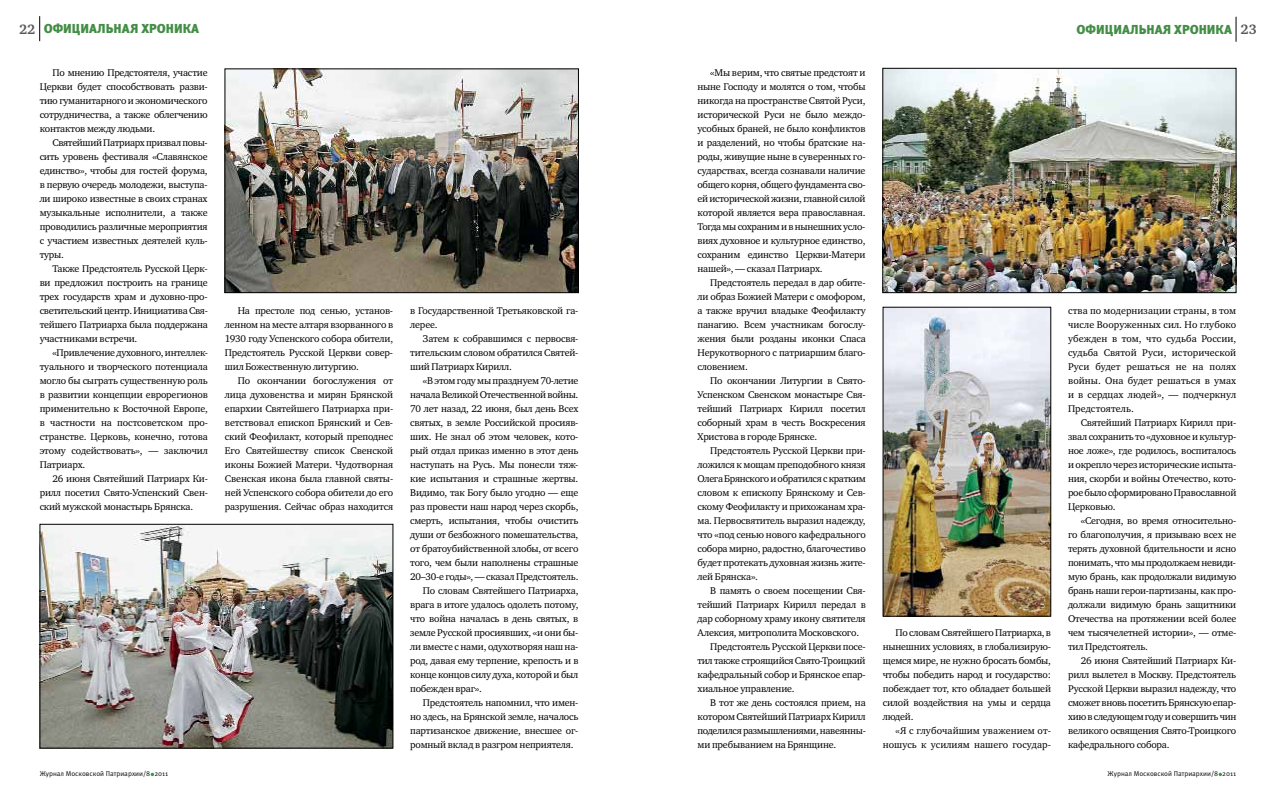
<style>
.page{position:relative;width:1276px;height:794px;background:#fff}
.page>*{position:absolute;margin:0;border:0;box-sizing:border-box;transform-origin:0 0}
.t1{font:900 13px "Meta Pro";color:#448d46}
.t2{font:10px/14px "Charter ITC";letter-spacing:-.02em;color:#000;text-align:justify}
.t3{font:10px/14px "Charter ITC";letter-spacing:.005em;color:#000;text-align:right}
.t4{font:7px "Meta Pro";color:#000}
.s1{font-family:"Charter ITC";font-weight:700;font-size:14px;color:#58595b}
</style>
<div class="page">
<svg style="left:1218px;top:772px;width:4px;height:4px"></svg>
<svg style="left:39px;top:16px;width:1px;height:25px"></svg>
<svg style="left:1235px;top:17px;width:1px;height:25px"></svg>
<img style="left:227px;top:71px;width:350px;height:220px">
<div style="left:225px;top:69px;width:354px;height:224px;border:1px solid #000"></div>
<img style="left:42px;top:526px;width:349px;height:220px">
<div style="left:40px;top:524px;width:353px;height:224px;border:1px solid #000"></div>
<img style="left:884px;top:70px;width:350px;height:221px">
<div style="left:882px;top:68px;width:354px;height:225px;border:1px solid #000"></div>
<img style="left:885px;top:309px;width:164px;height:305px">
<h1 class="t1" style="left:19px;top:21px;width:181px"><span class="s1">22</span> Официальная хроника</h1>
<h1 class="t1" style="left:1076px;top:21px;width:182px">Официальная хроника <span class="s1">23</span></h1>
<p class="t2" style="left:40px;top:65px;width:169px;text-indent:13px">По мнению Предстоятеля, участие Церкви будет способствовать разви&shy;тию гуманитарного и экономического сотрудничества, а также облегчению контактов между людьми.</p>
<p class="t2" style="left:40px;top:135px;width:169px;text-indent:13px">Святейший Патриарх призвал повы&shy;сить уровень фестиваля «Славянское единство», чтобы для гостей форума, в первую очередь молодежи, выступа&shy;ли широко известные в своих странах музыкальные исполнители, а также проводились различные мероприятия с участием известных деятелей куль&shy;туры.</p>
<p class="t2" style="left:40px;top:261px;width:170px;text-indent:13px">Также Предстоятель Русской Церк&shy;ви предложил построить на границе трех государств храм и духовно-про&shy;светительский центр. Инициатива Свя&shy;тейшего Патриарха была поддержана участниками встречи.</p>
<p class="t2" style="left:40px;top:345px;width:170px;text-indent:13px">«Привлечение духовного, интеллек&shy;туального и творческого потенциала могло бы сыграть существенную роль в развитии концепции еврорегионов применительно к Восточной Европе, в частности на постсоветском про&shy;странстве. Церковь, конечно, готова этому содействовать», — заключил Патриарх.</p>
<p class="t2" style="left:40px;top:471px;width:170px;text-indent:13px">26 июня Святейший Патриарх Ки&shy;рилл посетил Свято-Успенский Свен&shy;ский мужской монастырь Брянска.</p>
<p class="t2" style="left:697px;top:65px;width:170px;text-indent:13px">«Мы верим, что святые предстоят и ныне Господу и молятся о том, чтобы никогда на пространстве Святой Руси, исторической Руси не было междо&shy;усобных браней, не было конфликтов и разделений, но чтобы братские на&shy;роды, живущие ныне в суверенных го&shy;сударствах, всегда сознавали наличие общего корня, общего фундамента сво&shy;ей исторической жизни, главной силой которой является вера православная.<br>Тогда мы сохраним и в нынешних усло&shy;виях духовное и культурное единство, сохраним единство Церкви-Матери нашей», — сказал Патриарх.</p>
<p class="t2" style="left:697px;top:275px;width:170px;text-indent:13px">Предстоятель передал в дар обите&shy;ли образ Божией Матери с омофором, а также вручил владыке Феофилакту панагию. Всем участникам богослу&shy;жения были розданы иконки Спаса Нерукотворного с патриаршим благо&shy;словением.</p>
<p class="t2" style="left:697px;top:373px;width:170px;text-indent:13px">По окончании Литургии в Свято-Успенском Свенском монастыре Свя&shy;тейший Патриарх Кирилл посетил соборный храм в честь Воскресения Христова в городе Брянске.</p>
<p class="t2" style="left:697px;top:443px;width:170px;text-indent:13px">Предстоятель Русской Церкви при&shy;ложился к мощам преподобного князя Олега Брянского и обратился с кратким словом к епископу Брянскому и Сев&shy;скому Феофилакту и прихожанам хра&shy;ма. Первосвятитель выразил надежду, что «под сенью нового кафедрального собора мирно, радостно, благочестиво будет протекать духовная жизнь жите&shy;лей Брянска».</p>
<p class="t2" style="left:710px;top:583px;width:157px">В память о своем посещении Свя-</p>
<p class="t2" style="left:697px;top:597px;width:170px">тейший Патриарх Кирилл передал в</p>
<p class="t2" style="left:697px;top:611px;width:170px">дар соборному храму икону святителя</p>
<p class="t2" style="left:697px;top:625px;width:163px">Алексия, митрополита Московского.</p>
<p class="t2" style="left:710px;top:639px;width:157px">Предстоятель Русской Церкви посе-</p>
<p class="t2" style="left:697px;top:653px;width:170px">тил также строящийся Свято-Троицкий</p>
<p class="t2" style="left:697px;top:667px;width:170px">кафедральный собор и Брянское епар-</p>
<p class="t2" style="left:697px;top:681px;width:99px">хиальное управление.</p>
<p class="t2" style="left:710px;top:695px;width:157px">В тот же день состоялся прием, на</p>
<p class="t2" style="left:697px;top:709px;width:170px">котором Святейший Патриарх Кирилл</p>
<p class="t2" style="left:697px;top:723px;width:170px">поделился размышлениями, навеянны-</p>
<p class="t2" style="left:697px;top:737px;width:140px">ми пребыванием на Брянщине.</p>
<p class="t2" style="left:410px;top:303px;width:170px">в Государственной Третьяковской га&shy;лерее.</p>
<p class="t2" style="left:410px;top:331px;width:170px;text-indent:13px">Затем к собравшимся с первосвя&shy;тительским словом обратился Святей&shy;ший Патриарх Кирилл.</p>
<p class="t2" style="left:423px;top:373px;width:157px">«В этом году мы празднуем 70-летие</p>
<p class="t2" style="left:410px;top:387px;width:170px">начала Великой Отечественной войны.</p>
<p class="t2" style="left:410px;top:401px;width:170px">70 лет назад, 22 июня, был день Всех</p>
<p class="t2" style="left:410px;top:415px;width:170px">святых, в земле Российской просияв-</p>
<p class="t2" style="left:410px;top:429px;width:170px">ших. Не знал об этом человек, кото-</p>
<p class="t2" style="left:410px;top:443px;width:170px">рый отдал приказ именно в этот день</p>
<p class="t2" style="left:410px;top:457px;width:170px">наступать на Русь. Мы понесли тяж-</p>
<p class="t2" style="left:410px;top:471px;width:170px">кие испытания и страшные жертвы.</p>
<p class="t2" style="left:410px;top:485px;width:170px">Видимо, так Богу было угодно — еще</p>
<p class="t2" style="left:410px;top:499px;width:170px">раз провести наш народ через скорбь,</p>
<p class="t2" style="left:410px;top:513px;width:170px">смерть, испытания, чтобы очистить</p>
<p class="t2" style="left:410px;top:527px;width:170px">души от безбожного помешательства,</p>
<p class="t2" style="left:410px;top:541px;width:170px">от братоубийственной злобы, от всего</p>
<p class="t2" style="left:410px;top:555px;width:170px">того, чем были наполнены страшные</p>
<p class="t2" style="left:410px;top:569px;width:170px">20–30-е годы», — сказал Предстоятель.</p>
<p class="t2" style="left:423px;top:583px;width:157px">По словам Святейшего Патриарха,</p>
<p class="t2" style="left:410px;top:597px;width:170px">врага в итоге удалось одолеть потому,</p>
<p class="t2" style="left:410px;top:611px;width:170px">что война началась в день святых, в</p>
<p class="t2" style="left:410px;top:625px;width:170px">земле Русской просиявших, «и они бы-</p>
<p class="t2" style="left:410px;top:639px;width:170px">ли вместе с нами, одухотворяя наш на-</p>
<p class="t2" style="left:410px;top:653px;width:170px">род, давая ему терпение, крепость и в</p>
<p class="t2" style="left:410px;top:667px;width:170px">конце концов силу духа, которой и был</p>
<p class="t2" style="left:410px;top:681px;width:73px">побежден враг».</p>
<p class="t2" style="left:423px;top:695px;width:157px">Предстоятель напомнил, что имен-</p>
<p class="t2" style="left:410px;top:709px;width:170px">но здесь, на Брянской земле, началось</p>
<p class="t2" style="left:410px;top:723px;width:170px">партизанское движение, внесшее ог-</p>
<p class="t2" style="left:410px;top:737px;width:165px">ромный вклад в разгром неприятеля.</p>
<p class="t2" style="left:225px;top:303px;width:170px;text-indent:13px">На престоле под сенью, установ&shy;ленном на месте алтаря взорванного в 1930 году Успенского собора обители, Предстоятель Русской Церкви совер&shy;шил Божественную литургию.</p>
<p class="t2" style="left:225px;top:373px;width:170px;text-indent:13px">По окончании богослужения от лица духовенства и мирян Брянской епархии Святейшего Патриарха при&shy;ветствовал епископ Брянский и Сев&shy;ский Феофилакт, который преподнес Его Святейшеству список Свенской иконы Божией Матери. Чудотворная Свенская икона была главной святы&shy;ней Успенского собора обители до его разрушения. Сейчас образ находится</p>
<p class="t2" style="left:1068px;top:303px;width:170px">ства по модернизации страны, в том числе Вооруженных сил. Но глубоко убежден в том, что судьба России, судьба Святой Руси, исторической Руси будет решаться не на полях войны. Она будет решаться в умах и в сердцах людей», — подчеркнул Предстоятель.</p>
<p class="t2" style="left:1068px;top:415px;width:170px;text-indent:13px">Святейший Патриарх Кирилл при&shy;звал сохранить то «духовное и культур&shy;ное ложе», где родилось, воспиталось и окрепло через исторические испыта&shy;ния, скорби и войны Отечество, кото&shy;рое было сформировано Православной Церковью.</p>
<p class="t2" style="left:1068px;top:513px;width:170px;text-indent:13px">«Сегодня, во время относительно&shy;го благополучия, я призываю всех не терять духовной бдительности и ясно понимать, что мы продолжаем невиди&shy;мую брань, как продолжали видимую брань наши герои-партизаны, как про&shy;должали видимую брань защитники Отечества на протяжении всей более чем тысячелетней истории», — отме&shy;тил Предстоятель.</p>
<p class="t2" style="left:1068px;top:653px;width:170px;text-indent:13px">26 июня Святейший Патриарх Ки&shy;рилл вылетел в Москву. Предстоятель Русской Церкви выразил надежду, что сможет вновь посетить Брянскую епар&shy;хию в следующем году и совершить чин великого освящения Свято-Троицкого кафедрального собора.</p>
<p class="t2" style="left:883px;top:625px;width:170px;text-indent:13px">По словам Святейшего Патриарха, в нынешних условиях, в глобализирую&shy;щемся мире, не нужно бросать бомбы, чтобы победить народ и государство: побеждает тот, кто обладает большей силой воздействия на умы и сердца людей.</p>
<p class="t3" style="left:883px;top:723px;width:170px">«Я с глубочайшим уважением от&shy;ношусь к усилиям нашего государ-</p>
<p class="t4" style="left:40px;top:769px;width:130px">Журнал Московской Патриархии/8 2011</p>
<p class="t4" style="left:1107px;top:769px;width:130px">Журнал Московской Патриархии/8 2011</p>
</div>
